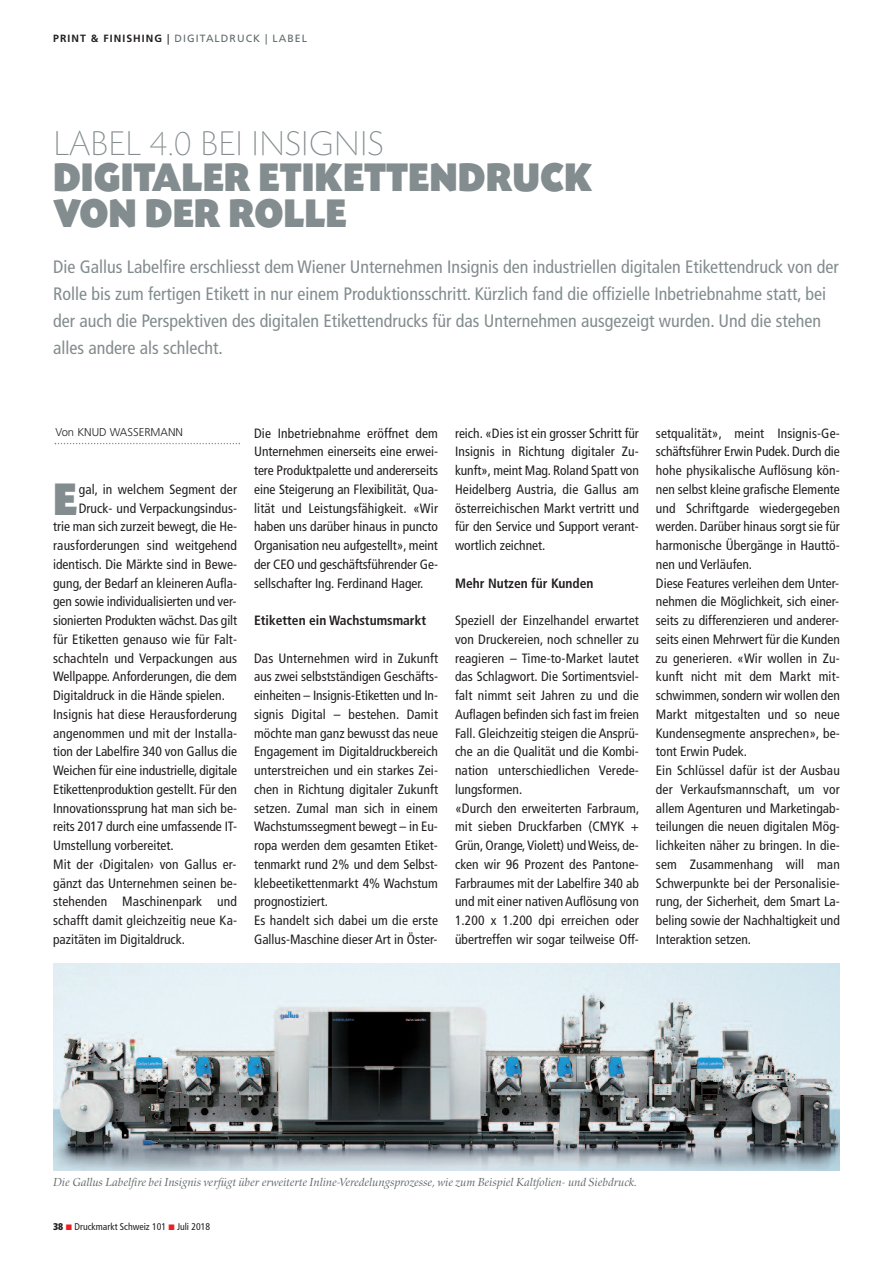
<style>
.page{position:relative;width:893px;height:1263px;background:#fff}
.page>*{position:absolute;margin:0;border:0;box-sizing:border-box;transform-origin:0 0}
.t1{font:48px "Today SB Ultra";color:#838c8e;scale:.9 1}
.t2{font:42px/36px "Today SB Ultra";color:#838c8e;scale:.9 1}
.t3{font:300 expanded 36px "Today SB";letter-spacing:-.01em;color:#838c8e}
.t4{font:condensed 18px/27px "Frutiger LT Std";color:#838c8e}
.t5{font:condensed 13.5px/18.8px "Frutiger LT Std";color:#231f20}
.t6{font:700 condensed 13.5px "Frutiger LT Std";color:#231f20}
.t7{font:italic 12px "Zapf Renais SB";color:#60696a}
.t8{font:300 11.25px "Frutiger LT Std";color:#231f20}
.t9{font:10.5px "Frutiger LT Std";letter-spacing:.1em;color:#60696a}
.t10{font:condensed 9.75px "Frutiger";color:#231f20}
.s1{font-weight:700;color:#231f20}
.s2{color:#231f20}
.s3{font-weight:900}
</style>
<div class="page">
<svg style="left:55px;top:443px;width:185px;height:1px"></svg>
<img style="left:53px;top:964px;width:787px;height:206px">
<p class="t9" style="left:53px;top:34px;width:255px"><span class="s1">PRINT &amp; FINISHING</span> <span class="s2">|</span> DIGITALDRUCK | LABEL</p>
<h3 class="t3" style="left:53px;top:122px;width:332px">LABEL 4.0 BEI INSIGNIS</h3>
<h2 class="t2" style="left:53px;top:159px;width:601px">DIGITALER ETIKETTENDRUCK<br>VON DER ROLLE</h2>
<p class="t4" style="left:53px;top:254px;width:787px">Die Gallus Labelfire erschliesst dem Wiener Unternehmen Insignis den industriellen digitalen Etikettendruck von der Rolle bis zum fertigen Etikett in nur einem Produktionsschritt. Kürzlich fand die offizielle Inbetriebnahme statt, bei der auch die Perspektiven des digitalen Etikettendrucks für das Unternehmen ausgezeigt wurden. Und die stehen alles andere als schlecht.</p>
<p class="t8" style="left:55px;top:427px;width:129px">Von KNUD WASSERMANN</p>
<h1 class="t1" style="left:53px;top:471px;width:28px">E</h1>
<p class="t5" style="left:79px;top:481px;width:160px">gal, in welchem Segment der</p>
<p class="t5" style="left:79px;top:500px;width:160px">Druck- und Verpackungsindus-</p>
<p class="t5" style="left:53px;top:518px;width:185px">trie man sich zurzeit bewegt, die He-</p>
<p class="t5" style="left:53px;top:537px;width:185px">rausforderungen sind weitgehend</p>
<p class="t5" style="left:53px;top:556px;width:185px">identisch. Die Märkte sind in Bewe-</p>
<p class="t5" style="left:53px;top:575px;width:185px">gung, der Bedarf an kleineren Aufla-</p>
<p class="t5" style="left:53px;top:593px;width:185px">gen sowie individualisierten und ver-</p>
<p class="t5" style="left:53px;top:612px;width:185px">sionierten Produkten wächst. Das gilt</p>
<p class="t5" style="left:53px;top:631px;width:185px">für Etiketten genauso wie für Falt-</p>
<p class="t5" style="left:53px;top:650px;width:185px">schachteln und Verpackungen aus</p>
<p class="t5" style="left:53px;top:668px;width:185px">Wellpappe. Anforderungen, die dem</p>
<p class="t5" style="left:53px;top:687px;width:173px">Digitaldruck in die Hände spielen.</p>
<p class="t5" style="left:53px;top:706px;width:185px">Insignis hat diese Herausforderung</p>
<p class="t5" style="left:53px;top:725px;width:185px">angenommen und mit der Installa-</p>
<p class="t5" style="left:53px;top:743px;width:185px">tion der Labelfire 340 von Gallus die</p>
<p class="t5" style="left:53px;top:762px;width:185px">Weichen für eine industrielle, digitale</p>
<p class="t5" style="left:53px;top:781px;width:185px">Etikettenproduktion gestellt. Für den</p>
<p class="t5" style="left:53px;top:800px;width:185px">Innovationssprung hat man sich be-</p>
<p class="t5" style="left:53px;top:818px;width:185px">reits 2017 durch eine umfassende IT-</p>
<p class="t5" style="left:53px;top:837px;width:122px">Umstellung vorbereitet.</p>
<p class="t5" style="left:53px;top:856px;width:185px">Mit der ‹Digitalen› von Gallus er-</p>
<p class="t5" style="left:53px;top:875px;width:185px">gänzt das Unternehmen seinen be-</p>
<p class="t5" style="left:53px;top:893px;width:185px">stehenden Maschinenpark und</p>
<p class="t5" style="left:53px;top:912px;width:185px">schafft damit gleichzeitig neue Ka-</p>
<p class="t5" style="left:53px;top:931px;width:133px">pazitäten im Digitaldruck.</p>
<p class="t5" style="left:254px;top:425px;width:185px;text-align:justify">Die Inbetriebnahme eröffnet dem Unternehmen einerseits eine erwei&shy;tere Produktpalette und andererseits eine Steigerung an Flexibilität, Qua&shy;lität und Leistungsfähigkeit. «Wir haben uns darüber hinaus in puncto Organisation neu aufgestellt», meint der CEO und geschäftsführender Ge&shy;sellschafter Ing. Ferdinand Hager.</p>
<p class="t6" style="left:254px;top:615px;width:174px">Etiketten ein Wachstumsmarkt</p>
<p class="t5" style="left:254px;top:650px;width:185px">Das Unternehmen wird in Zukunft aus zwei selbstständigen Geschäfts&shy;einheiten – Insignis-Etiketten und In&shy;signis Digital – bestehen. Damit möchte man ganz bewusst das neue Engagement im Digitaldruckbereich unterstreichen und ein starkes Zei&shy;chen in Richtung digitaler Zukunft setzen. Zumal man sich in einem Wachstumssegment bewegt – in Eu&shy;ropa werden dem gesamten Etiket&shy;tenmarkt rund 2% und dem Selbst&shy;klebeetikettenmarkt 4% Wachstum prognostiziert.<br>Es handelt sich dabei um die erste Gallus-Maschine dieser Art in Öster-</p>
<p class="t5" style="left:455px;top:425px;width:185px;text-align:justify">reich. «Dies ist ein grosser Schritt für Insignis in Richtung digitaler Zu&shy;kunft», meint Mag. Roland Spatt von Heidelberg Austria, die Gallus am österreichischen Markt vertritt und für den Service und Support verant&shy;wortlich zeichnet.</p>
<p class="t6" style="left:455px;top:577px;width:140px">Mehr Nutzen für Kunden</p>
<p class="t5" style="left:455px;top:612px;width:186px">Speziell der Einzelhandel erwartet von Druckereien, noch schneller zu reagieren – Time-to-Market lautet das Schlagwort. Die Sortimentsviel&shy;falt nimmt seit Jahren zu und die Auflagen befinden sich fast im freien Fall. Gleichzeitig steigen die Ansprü&shy;che an die Qualität und die Kombi&shy;nation unterschiedlichen Verede&shy;lungsformen.<br>«Durch den erweiterten Farbraum, mit sieben Druckfarben (CMYK + Grün, Orange,Violett) undWeiss, de&shy;cken wir 96 Prozent des Pantone-Farbraumes mit der Labelfire 340 ab und mit einer nativen Auflösung von 1.200 x 1.200 dpi erreichen oder übertreffen wir sogar teilweise Off-</p>
<p class="t5" style="left:656px;top:425px;width:185px">setqualität», meint Insignis-Ge&shy;schäftsführer Erwin Pudek. Durch die hohe physikalische Auflösung kön&shy;nen selbst kleine grafische Elemente und Schriftgarde wiedergegeben werden. Darüber hinaus sorgt sie für harmonische Übergänge in Hauttö&shy;nen und Verläufen.<br>Diese Features verleihen dem Unter&shy;nehmen die Möglichkeit, sich einer&shy;seits zu differenzieren und anderer&shy;seits einen Mehrwert für die Kunden zu generieren. «Wir wollen in Zu&shy;kunft nicht mit dem Markt mit&shy;schwimmen, sondern wir wollen den<br>Markt mitgestalten und so neue<br>Kundensegmente ansprechen», be&shy;tont Erwin Pudek.<br>Ein Schlüssel dafür ist der Ausbau der Verkaufsmannschaft, um vor allem Agenturen und Marketingab&shy;teilungen die neuen digitalen Mög&shy;lichkeiten näher zu bringen. In die&shy;sem Zusammenhang will man<br>Schwerpunkte bei der Personalisie&shy;rung, der Sicherheit, dem Smart La&shy;beling sowie der Nachhaltigkeit und<br>Interaktion setzen.</p>
<p class="t7" style="left:53px;top:1175px;width:585px">Die Gallus Labelfire bei Insignis verfügt über erweiterte Inline-Veredelungsprozesse, wie zum Beispiel Kaltfolien- und Siebdruck.</p>
<p class="t10" style="left:53px;top:1222px;width:159px"><span class="s3">38</span> Druckmarkt Schweiz 101 Juli 2018</p>
</div>
